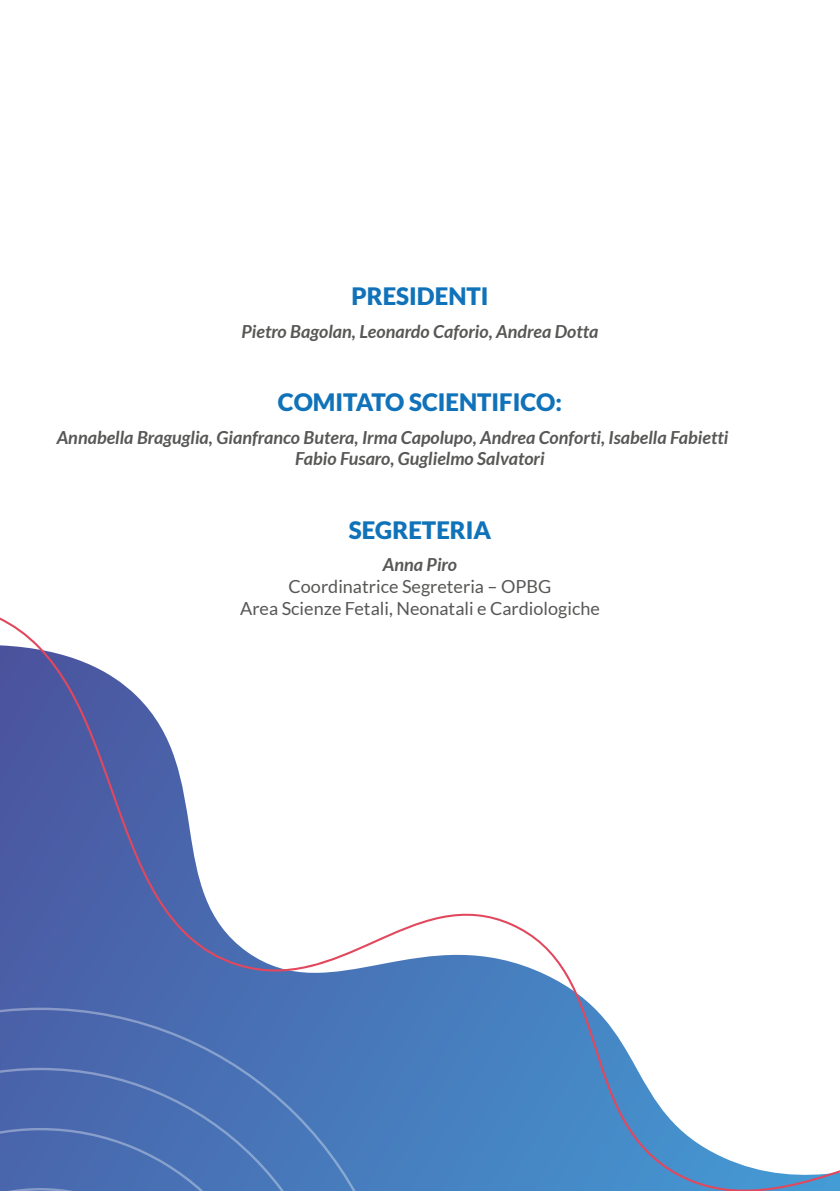
<style>
.page{position:relative;width:840px;height:1191px;background:#fff}
.page>*{position:absolute;margin:0;border:0;box-sizing:border-box;transform-origin:0 0}
.t1{font:900 24px "Lato";color:#1072b9}
.t2{font:italic 700 18px/21.6px "Lato";color:#575756}
.t3{font:18px/21.6px "Lato";color:#575756;text-align:center}
</style>
<div class="page">
<svg style="left:0;top:617px;width:839px;height:574px"></svg>
<h1 class="t1" style="left:351px;top:282px;width:139px">PRESIDENTI</h1>
<p class="t2" style="left:241px;top:321px;width:358px">Pietro Bagolan, Leonardo Caforio, Andrea Dotta</p>
<h1 class="t1" style="left:278px;top:388px;width:285px">COMITATO SCIENTIFICO:</h1>
<p class="t2" style="left:295px;top:427px;width:434px;text-indent:-238px">Annabella Braguglia, Gianfranco Butera, Irma Capolupo, Andrea Conforti, Isabella Fabietti<br>Fabio Fusaro, Guglielmo Salvatori</p>
<h1 class="t1" style="left:348px;top:515px;width:144px">SEGRETERIA</h1>
<p class="t2" style="left:382px;top:554px;width:76px">Anna Piro</p>
<p class="t3" style="left:240px;top:575px;width:361px">Coordinatrice Segreteria – OPBG<br>Area Scienze Fetali, Neonatali e Cardiologiche</p>
</div>
